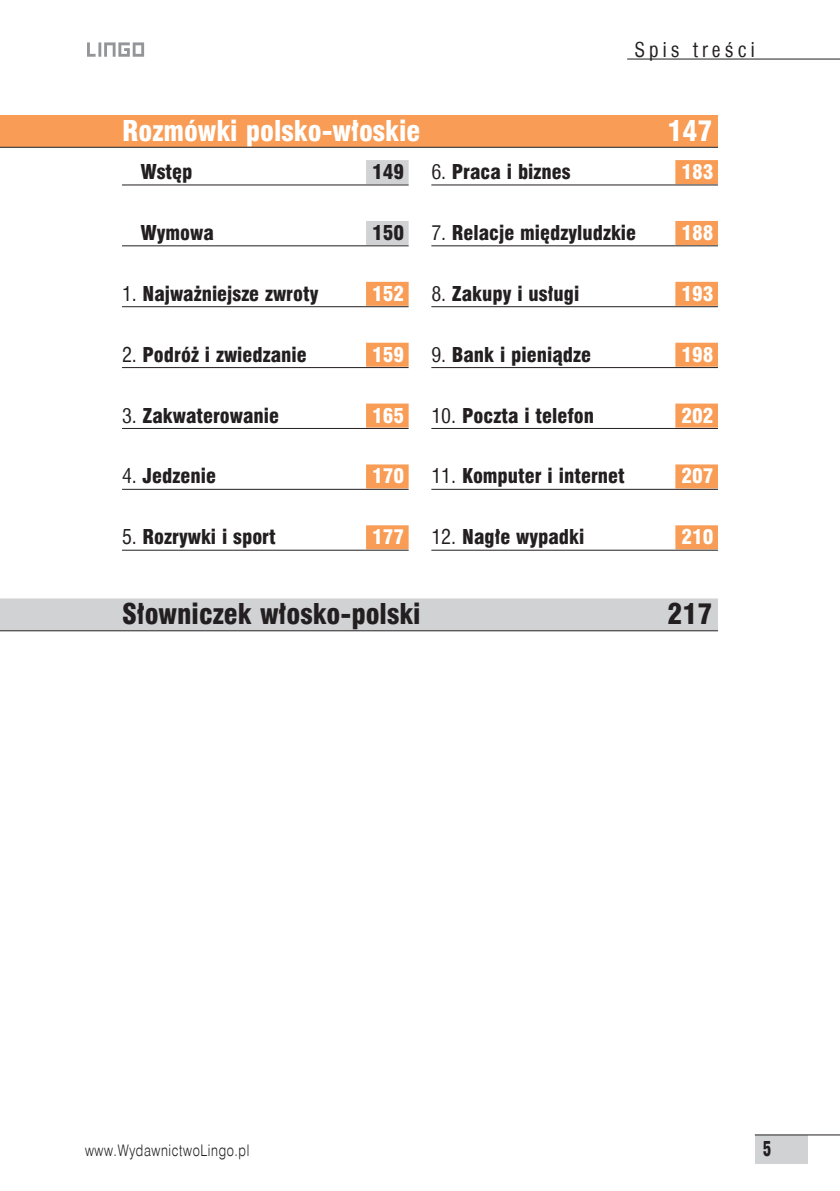
<style>
.page{position:relative;width:840px;height:1191px;background:#fff}
.page>*{position:absolute;margin:0;border:0;box-sizing:border-box;transform-origin:0 0}
.t1{font:28px "Swis 721 Blk Cn EU";color:#231f20}
.t2{font:28px "Swis 721 Blk Cn EU";color:#fff}
.t3{font:20px "Swis 721 Blk Cn EU";color:#231f20}
.t4{font:20px "Swis 721 Blk Cn EU";color:#fff}
.t5{font:20px "Swis 721 Cn EU";letter-spacing:.2em;color:#231f20}
.t6{font:20px "Swis 721 Blk Cn EU";color:#231f20;scale:.8 1}
.t7{font:16px "Swis 721 Lt EU";letter-spacing:.05em;color:#231f20;scale:.8 1}
.s1{font-family:"Swis 721 Cn EU"}
</style>
<div class="page">
<div style="left:754px;top:1134px;width:53px;height:29px;background:#d1d2d4"></div>
<hr style="left:754px;top:1134px;width:85px;height:1px;background:#231f20">
<svg style="left:87px;top:42px;width:57px;height:15px"></svg>
<div style="left:366px;top:160px;width:42px;height:24px;background:#d1d2d4"></div>
<hr style="left:122px;top:185px;width:286px;height:1px;background:#231f20">
<div style="left:366px;top:221px;width:42px;height:24px;background:#d1d2d4"></div>
<hr style="left:122px;top:245px;width:286px;height:1px;background:#231f20">
<div style="left:366px;top:282px;width:42px;height:24px;background:#f89c56"></div>
<hr style="left:122px;top:306px;width:286px;height:1px;background:#231f20">
<div style="left:366px;top:343px;width:42px;height:24px;background:#f89c56"></div>
<hr style="left:122px;top:367px;width:286px;height:1px;background:#231f20">
<div style="left:366px;top:403px;width:42px;height:24px;background:#f89c56"></div>
<hr style="left:122px;top:428px;width:286px;height:1px;background:#231f20">
<div style="left:366px;top:464px;width:42px;height:24px;background:#f89c56"></div>
<hr style="left:122px;top:489px;width:286px;height:1px;background:#231f20">
<div style="left:366px;top:525px;width:42px;height:24px;background:#f89c56"></div>
<hr style="left:122px;top:550px;width:286px;height:1px;background:#231f20">
<div style="left:675px;top:160px;width:42px;height:24px;background:#f89c56"></div>
<hr style="left:431px;top:185px;width:286px;height:1px;background:#231f20">
<div style="left:675px;top:221px;width:42px;height:24px;background:#f89c56"></div>
<hr style="left:431px;top:245px;width:286px;height:1px;background:#231f20">
<div style="left:675px;top:282px;width:42px;height:24px;background:#f89c56"></div>
<hr style="left:431px;top:306px;width:286px;height:1px;background:#231f20">
<div style="left:675px;top:343px;width:42px;height:24px;background:#f89c56"></div>
<hr style="left:431px;top:367px;width:286px;height:1px;background:#231f20">
<div style="left:675px;top:403px;width:42px;height:24px;background:#f89c56"></div>
<hr style="left:431px;top:428px;width:286px;height:1px;background:#231f20">
<div style="left:675px;top:464px;width:42px;height:24px;background:#f89c56"></div>
<hr style="left:431px;top:489px;width:286px;height:1px;background:#231f20">
<div style="left:675px;top:525px;width:42px;height:24px;background:#f89c56"></div>
<hr style="left:431px;top:550px;width:286px;height:1px;background:#231f20">
<div style="left:0;top:115px;width:717px;height:32px;background:#f89c56"></div>
<hr style="left:0;top:147px;width:717px;height:1px;background:#231f20">
<div style="left:0;top:598px;width:717px;height:32px;background:#d1d2d4"></div>
<hr style="left:0;top:630px;width:717px;height:1px;background:#231f20">
<hr style="left:627px;top:59px;width:212px;height:1px;background:#231f20">
<p class="t5" style="left:634px;top:36px;width:122px">Spis treści</p>
<h1 class="t2" style="left:122px;top:113px;width:300px">Rozmówki polsko-włoskie</h1>
<h1 class="t2" style="left:667px;top:113px;width:47px">147</h1>
<p class="t3" style="left:140px;top:159px;width:53px">Wstęp</p>
<p class="t3" style="left:372px;top:159px;width:34px">149</p>
<p class="t3" style="left:431px;top:159px;width:141px"><span class="s1">6.</span> Praca i biznes</p>
<p class="t4" style="left:681px;top:159px;width:34px">183</p>
<p class="t3" style="left:140px;top:220px;width:75px">Wymowa</p>
<p class="t3" style="left:372px;top:220px;width:34px">150</p>
<p class="t3" style="left:431px;top:220px;width:206px"><span class="s1">7.</span> Relacje międzyludzkie</p>
<p class="t4" style="left:681px;top:220px;width:34px">188</p>
<p class="t3" style="left:122px;top:281px;width:198px"><span class="s1">1.</span> Najważniejsze zwroty</p>
<p class="t4" style="left:372px;top:281px;width:34px">152</p>
<p class="t3" style="left:431px;top:281px;width:149px"><span class="s1">8.</span> Zakupy i usługi</p>
<p class="t4" style="left:681px;top:281px;width:34px">193</p>
<p class="t3" style="left:122px;top:342px;width:186px"><span class="s1">2.</span> Podróż i zwiedzanie</p>
<p class="t4" style="left:372px;top:342px;width:34px">159</p>
<p class="t3" style="left:431px;top:342px;width:161px"><span class="s1">9.</span> Bank i pieniądze</p>
<p class="t4" style="left:681px;top:342px;width:34px">198</p>
<p class="t3" style="left:122px;top:403px;width:158px"><span class="s1">3.</span> Zakwaterowanie</p>
<p class="t4" style="left:372px;top:403px;width:34px">165</p>
<p class="t3" style="left:431px;top:403px;width:164px"><span class="s1">10.</span> Poczta i telefon</p>
<p class="t4" style="left:681px;top:403px;width:34px">202</p>
<p class="t3" style="left:122px;top:464px;width:95px"><span class="s1">4.</span> Jedzenie</p>
<p class="t4" style="left:372px;top:464px;width:34px">170</p>
<p class="t3" style="left:431px;top:464px;width:195px"><span class="s1">11.</span> Komputer i internet</p>
<p class="t4" style="left:681px;top:464px;width:34px">207</p>
<p class="t3" style="left:122px;top:524px;width:155px"><span class="s1">5.</span> Rozrywki i sport</p>
<p class="t4" style="left:372px;top:524px;width:34px">177</p>
<p class="t3" style="left:431px;top:524px;width:154px"><span class="s1">12.</span> Nagłe wypadki</p>
<p class="t4" style="left:681px;top:524px;width:34px">210</p>
<h1 class="t1" style="left:122px;top:597px;width:300px">Słowniczek włosko-polski</h1>
<h1 class="t1" style="left:667px;top:597px;width:47px">217</h1>
<p class="t7" style="left:85px;top:1140px;width:206px">www.WydawnictwoLingo.pl</p>
<p class="t6" style="left:762px;top:1136px;width:12px">5</p>
</div>
